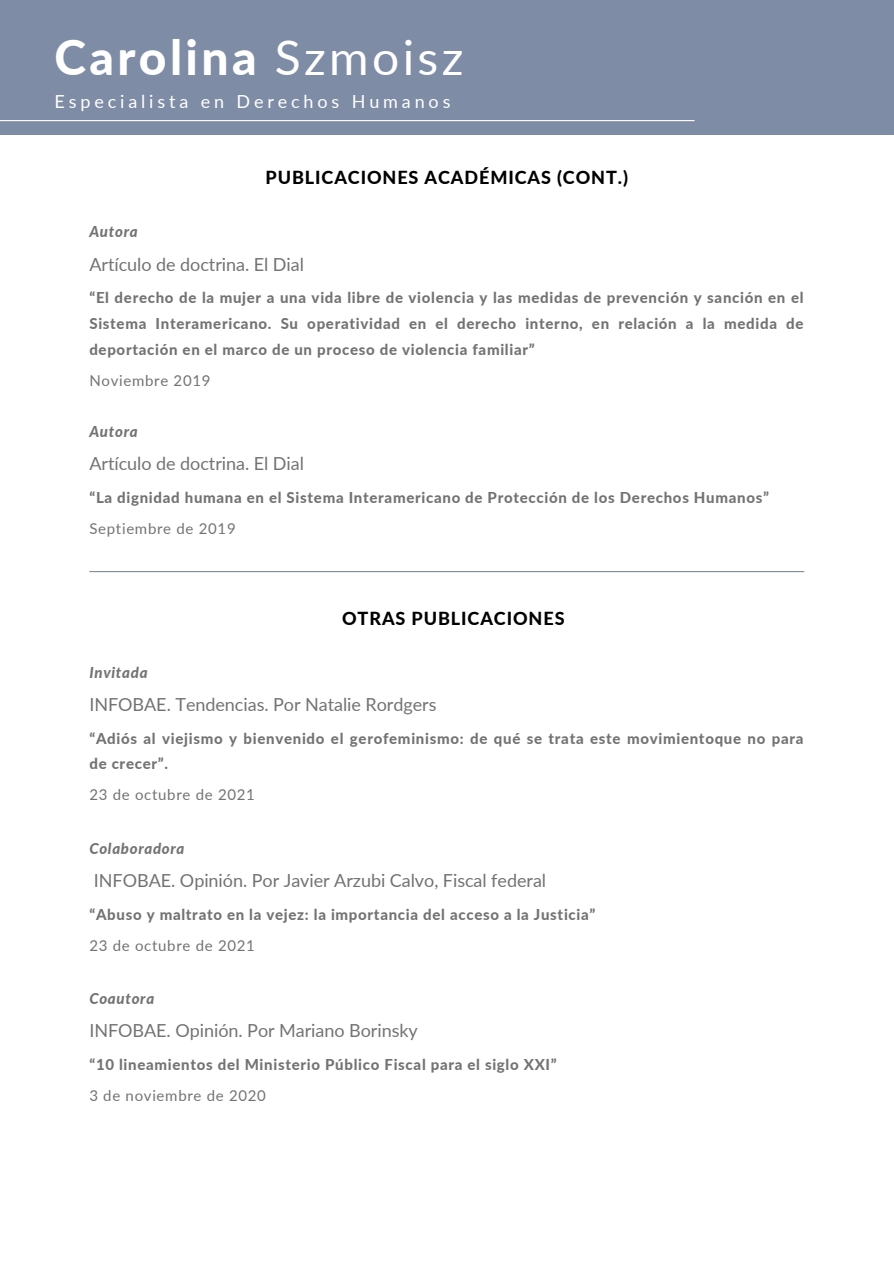
<style>
.page{position:relative;width:894px;height:1264px;background:#fff}
.page>*{position:absolute;margin:0;border:0;box-sizing:border-box;transform-origin:0 0}
.t1{font:800 48px "Lato";letter-spacing:.07em;color:#fff}
.t2{font:18px "Lato";letter-spacing:-.005em;color:#737373}
.t3{font:800 18px "Lato";letter-spacing:.05em;color:#000}
.t4{font:18px "Lato";letter-spacing:.215em;color:#fff}
.t5{font:800 15px/25.8px "Lato";letter-spacing:.045em;color:#737373;text-align:justify}
.t6{font:15px "Lato";letter-spacing:.045em;color:#737373}
.t7{font:italic 800 15px "Lato";letter-spacing:.045em;color:#737373}
.s1{font-weight:400}
</style>
<div class="page">
<div style="left:0;top:0;width:893px;height:134px;background:#7f8ca6"></div>
<hr style="left:0;top:120px;width:694px;height:1px;background:#fff">
<hr style="left:89px;top:571px;width:715px;height:1px;background:#7f8ca6">
<h1 class="t1" style="left:54px;top:28px;width:410px">Carolina <span class="s1">Szmoisz</span></h1>
<h3 class="t4" style="left:54px;top:90px;width:397px">Especialista en Derechos Humanos</h3>
<h3 class="t7" style="left:89px;top:222px;width:50px">Autora</h3>
<h2 class="t3" style="left:265px;top:167px;width:364px">PUBLICACIONES ACADÉMICAS (CONT.)</h2>
<h4 class="t2" style="left:89px;top:253px;width:216px">Artículo de doctrina. El Dial</h4>
<p class="t5" style="left:89px;top:284px;width:715px">“El derecho de la mujer a una vida libre de violencia y las medidas de prevención y sanción en el Sistema Interamericano. Su operatividad en el derecho interno, en relación a la medida de deportación en el marco de un proceso de violencia familiar”</p>
<h4 class="t6" style="left:89px;top:371px;width:123px">Noviembre 2019</h4>
<h3 class="t7" style="left:89px;top:422px;width:50px">Autora</h3>
<h4 class="t2" style="left:89px;top:452px;width:216px">Artículo de doctrina. El Dial</h4>
<p class="t5" style="left:89px;top:484px;width:681px">“La dignidad humana en el Sistema Interamericano de Protección de los Derechos Humanos”</p>
<h4 class="t6" style="left:89px;top:519px;width:148px">Septiembre de 2019</h4>
<h3 class="t7" style="left:89px;top:663px;width:60px">Invitada</h3>
<h2 class="t3" style="left:342px;top:607px;width:224px">OTRAS PUBLICACIONES</h2>
<h4 class="t2" style="left:89px;top:693px;width:348px">INFOBAE. Tendencias. Por Natalie Rordgers</h4>
<p class="t5" style="left:89px;top:724px;width:715px">“Adiós al viejismo y bienvenido el gerofeminismo: de qué se trata este movimientoque no para de crecer”.</p>
<h4 class="t6" style="left:89px;top:785px;width:167px">23 de octubre de 2021</h4>
<h3 class="t7" style="left:89px;top:839px;width:96px">Colaboradora</h3>
<h4 class="t2" style="left:94px;top:869px;width:453px">INFOBAE. Opinión. Por Javier Arzubi Calvo, Fiscal federal</h4>
<p class="t5" style="left:89px;top:900px;width:507px">“Abuso y maltrato en la vejez: la importancia del acceso a la Justicia”</p>
<h4 class="t6" style="left:89px;top:935px;width:167px">23 de octubre de 2021</h4>
<h3 class="t7" style="left:89px;top:989px;width:66px">Coautora</h3>
<h4 class="t2" style="left:89px;top:1019px;width:330px">INFOBAE. Opinión. Por Mariano Borinsky</h4>
<p class="t5" style="left:89px;top:1051px;width:469px">“10 lineamientos del Ministerio Público Fiscal para el siglo XXI”</p>
<h4 class="t6" style="left:89px;top:1085px;width:178px">3 de noviembre de 2020</h4>
</div>
